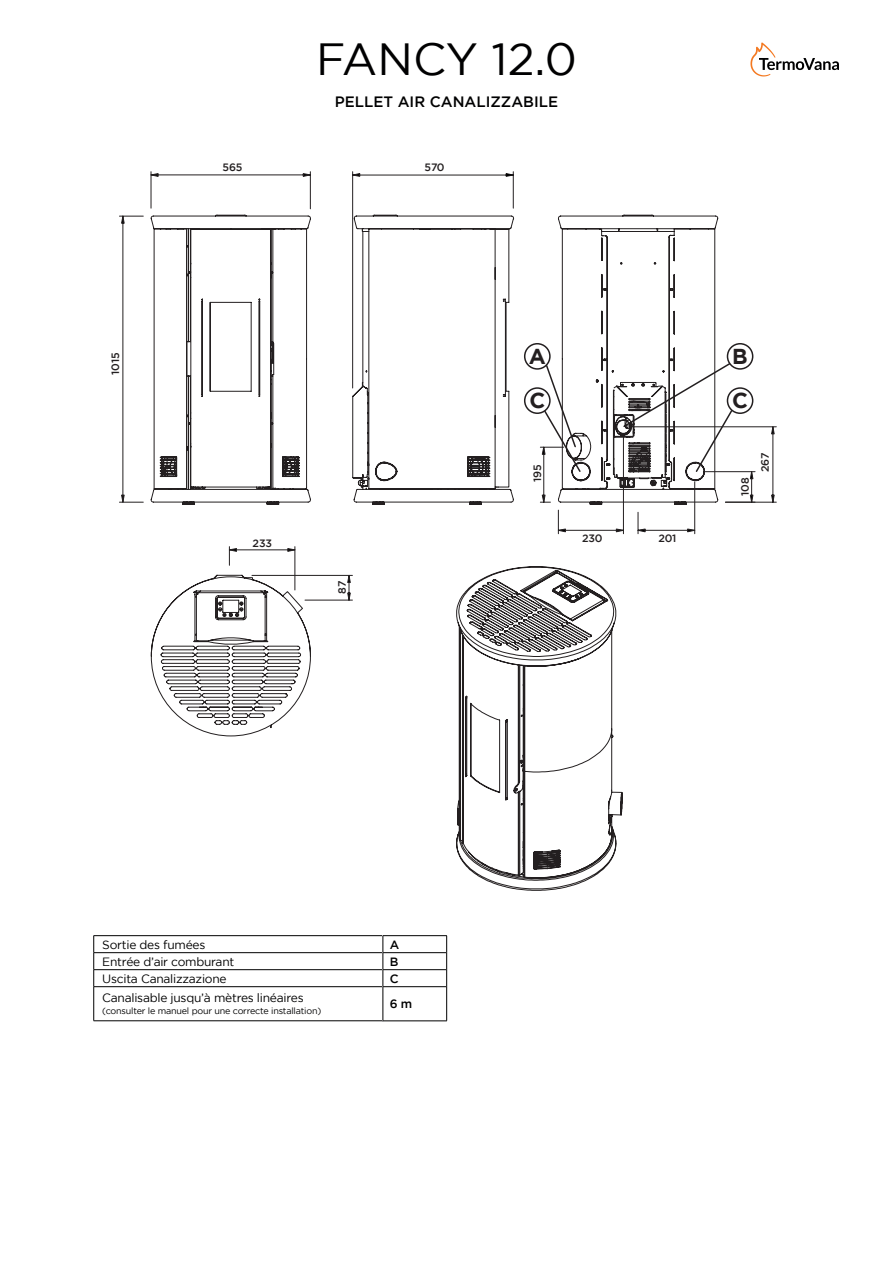
<style>
.page{position:relative;width:893px;height:1263px;background:#fff}
.page>*{position:absolute;margin:0;border:0;box-sizing:border-box;transform-origin:0 0}
.t1{font:45px "Gotham";color:#000001}
.t2{font:700 21.6px "Gotham";color:#231f20}
.t3{font:500 15px "Gotham";color:#000001}
.t4{font:12px/17px "Gotham";letter-spacing:-.02em;color:#000001}
.t5{font:500 12px/17px "Gotham";color:#000001;text-align:justify}
.t6{font:500 10.65px "Gotham";color:#231f20}
.t7{font:9px "Gotham";letter-spacing:-.02em;color:#000001}
</style>
<div class="page">
<hr style="left:94px;top:952px;width:289px;height:1px;background:#000001">
<hr style="left:94px;top:969px;width:289px;height:1px;background:#000001">
<hr style="left:94px;top:986px;width:289px;height:1px;background:#000001">
<hr style="left:94px;top:935px;width:289px;height:1px;background:#000001">
<svg style="left:93px;top:936px;width:1px;height:51px"></svg>
<hr style="left:93px;top:987px;width:1px;height:33px;background:#000001">
<hr style="left:94px;top:1020px;width:289px;height:1px;background:#000001">
<hr style="left:383px;top:952px;width:63px;height:1px;background:#000001">
<hr style="left:383px;top:969px;width:63px;height:1px;background:#000001">
<hr style="left:383px;top:986px;width:63px;height:1px;background:#000001">
<hr style="left:383px;top:1020px;width:64px;height:1px;background:#000001">
<hr style="left:383px;top:935px;width:64px;height:1px;background:#000001">
<svg style="left:383px;top:936px;width:1px;height:51px"></svg>
<svg style="left:446px;top:936px;width:1px;height:51px"></svg>
<hr style="left:383px;top:987px;width:1px;height:34px;background:#000001">
<hr style="left:446px;top:987px;width:1px;height:34px;background:#000001">
<svg style="left:150px;top:574px;width:473px;height:317px"></svg>
<svg style="left:229px;top:590px;width:124px;height:12px"></svg>
<svg style="left:227px;top:534px;width:468px;height:56px"></svg>
<svg style="left:352px;top:173px;width:162px;height:1px"></svg>
<svg style="left:122px;top:174px;width:655px;height:360px"></svg>
<svg style="left:622px;top:362px;width:153px;height:143px"></svg>
<svg style="left:542px;top:364px;width:40px;height:140px"></svg>
<div style="left:727px;top:343px;width:26px;height:27px;border:2px solid #231f20;border-radius:50%"></div>
<div style="left:524px;top:387px;width:27px;height:27px;border:2px solid #231f20;border-radius:50%"></div>
<div style="left:727px;top:387px;width:26px;height:27px;border:2px solid #231f20;border-radius:50%"></div>
<div style="left:524px;top:343px;width:27px;height:27px;border:2px solid #231f20;border-radius:50%"></div>
<svg style="left:750px;top:43px;width:89px;height:33px"></svg>
<p class="t6" style="left:109px;top:375px;width:24px;rotate:-90deg">1015</p>
<p class="t6" style="left:223px;top:162px;width:21px">565</p>
<h1 class="t1" style="left:316px;top:35px;width:262px">FANCY 12.0</h1>
<p class="t3" style="left:335px;top:94px;width:225px">PELLET AIR CANALIZZABILE</p>
<p class="t6" style="left:425px;top:162px;width:21px">570</p>
<p class="t6" style="left:253px;top:537px;width:21px">233</p>
<p class="t6" style="left:336px;top:594px;width:15px;rotate:-90deg">87</p>
<h2 class="t2" style="left:529px;top:344px;width:19px">A</h2>
<h2 class="t2" style="left:732px;top:344px;width:17px">B</h2>
<h2 class="t2" style="left:529px;top:388px;width:17px">C</h2>
<h2 class="t2" style="left:732px;top:388px;width:17px">C</h2>
<p class="t6" style="left:531px;top:482px;width:19px;rotate:-90deg">195</p>
<p class="t6" style="left:582px;top:532px;width:22px">230</p>
<p class="t6" style="left:658px;top:532px;width:19px">201</p>
<p class="t6" style="left:739px;top:496px;width:20px;rotate:-90deg">108</p>
<p class="t6" style="left:759px;top:472px;width:21px;rotate:-90deg">267</p>
<p class="t4" style="left:102px;top:936px;width:134px">Sortie des fumées<br>Entrée d’air comburant<br>Uscita Canalizzazione</p>
<p class="t4" style="left:102px;top:989px;width:203px">Canalisable jusqu’à mètres linéaires</p>
<p class="t7" style="left:102px;top:1006px;width:221px">(consulter le manuel pour une correcte installation)</p>
<p class="t5" style="left:390px;top:935px;width:11px">A B C</p>
<p class="t5" style="left:390px;top:995px;width:24px">6 m</p>
</div>
